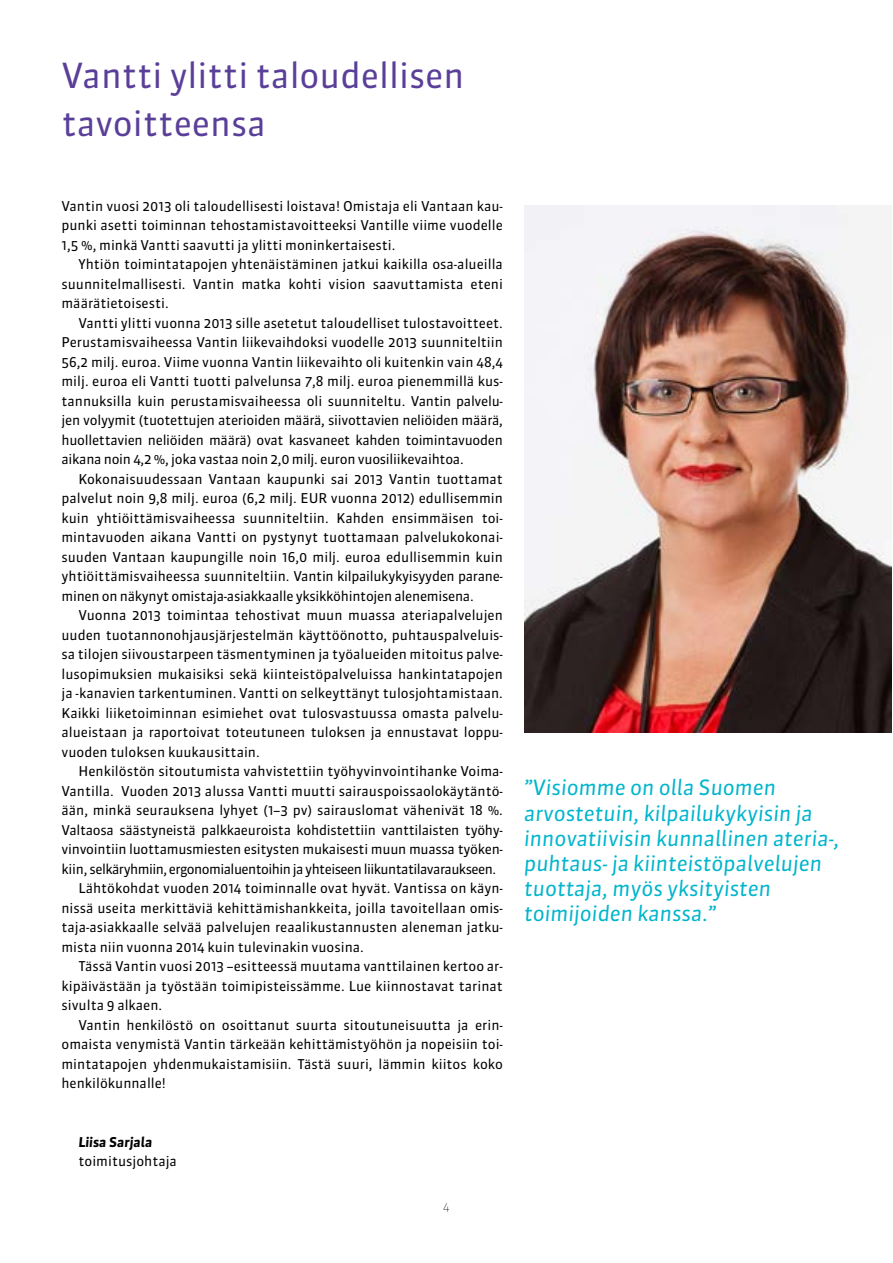
<style>
.page{position:relative;width:893px;height:1263px;background:#fff}
.page>*{position:absolute;margin:0;border:0;box-sizing:border-box;transform-origin:0 0}
.t1{font:34.5px/48px "Sanuk OT";color:#5a3f99}
.t2{font:italic 21px/25.2px "Sanuk OT";color:#00b5cc}
.t3{font:13.5px/19.5px "Sanuk OT";color:#000;text-align:justify}
.t4{font:13.5px "Sanuk OT";letter-spacing:-.02em;color:#000}
.t5{font:13.5px "Sanuk OT";letter-spacing:-.04em;color:#000}
.t6{font:italic 700 13.5px "Sanuk OT";color:#000}
.t7{font:100 12px "Sanuk OT";color:#000}
</style>
<div class="page">
<img style="left:524px;top:205px;width:367px;height:528px">
<h1 class="t1" style="left:62px;top:52px;width:404px">Vantti ylitti taloudellisen tavoitteensa</h1>
<p class="t3" style="left:62px;top:196px;width:443px">Vantin vuosi 2013 oli taloudellisesti loistava! Omistaja eli Vantaan kau&shy;punki asetti toiminnan tehostamistavoitteeksi Vantille viime vuodelle 1,5 %, minkä Vantti saavutti ja ylitti moninkertaisesti.</p>
<p class="t3" style="left:62px;top:255px;width:443px;text-indent:17px">Yhtiön toimintatapojen yhtenäistäminen jatkui kaikilla osa-alueilla suunnitelmallisesti. Vantin matka kohti vision saavuttamista eteni määrätietoisesti.</p>
<p class="t3" style="left:62px;top:313px;width:443px;text-indent:17px">Vantti ylitti vuonna 2013 sille asetetut taloudelliset tulostavoitteet.<br>Perustamisvaiheessa Vantin liikevaihdoksi vuodelle 2013 suunniteltiin 56,2 milj. euroa. Viime vuonna Vantin liikevaihto oli kuitenkin vain 48,4 milj. euroa eli Vantti tuotti palvelunsa 7,8 milj. euroa pienemmillä kus&shy;tannuksilla kuin perustamisvaiheessa oli suunniteltu. Vantin palvelu&shy;jen volyymit (tuotettujen aterioiden määrä, siivottavien neliöiden määrä, huollettavien neliöiden määrä) ovat kasvaneet kahden toimintavuoden aikana noin 4,2 %, joka vastaa noin 2,0 milj. euron vuosiliikevaihtoa.</p>
<p class="t3" style="left:62px;top:469px;width:443px;text-indent:17px">Kokonaisuudessaan Vantaan kaupunki sai 2013 Vantin tuottamat palvelut noin 9,8 milj. euroa (6,2 milj. EUR vuonna 2012) edullisemmin kuin yhtiöittämisvaiheessa suunniteltiin. Kahden ensimmäisen toi&shy;mintavuoden aikana Vantti on pystynyt tuottamaan palvelukokonai&shy;suuden Vantaan kaupungille noin 16,0 milj. euroa edullisemmin kuin yhtiöittämisvaiheessa suunniteltiin. Vantin kilpailukykyisyyden parane&shy;minen on näkynyt omistaja-asiakkaalle yksikköhintojen alenemisena.</p>
<p class="t3" style="left:62px;top:606px;width:443px;text-indent:17px">Vuonna 2013 toimintaa tehostivat muun muassa ateriapalvelujen uuden tuotannonohjausjärjestelmän käyttöönotto, puhtauspalveluis&shy;sa tilojen siivoustarpeen täsmentyminen ja työalueiden mitoitus palve&shy;lusopimuksien mukaisiksi sekä kiinteistöpalveluissa hankintatapojen ja -kanavien tarkentuminen. Vantti on selkeyttänyt tulosjohtamistaan.<br>Kaikki liiketoiminnan esimiehet ovat tulosvastuussa omasta palvelu&shy;alueistaan ja raportoivat toteutuneen tuloksen ja ennustavat loppu&shy;vuoden tuloksen kuukausittain.</p>
<p class="t3" style="left:79px;top:762px;width:426px">Henkilöstön sitoutumista vahvistettiin työhyvinvointihanke Voima-</p>
<p class="t3" style="left:62px;top:781px;width:443px">Vantilla. Vuoden 2013 alussa Vantti muutti sairauspoissaolokäytäntö-</p>
<p class="t3" style="left:62px;top:801px;width:443px">ään, minkä seurauksena lyhyet (1–3 pv) sairauslomat vähenivät 18 %.</p>
<p class="t4" style="left:62px;top:821px;width:443px">Valtaosa säästyneistä palkkaeuroista kohdistettiin vanttilaisten työhy-</p>
<p class="t4" style="left:62px;top:841px;width:443px">vinvointiin luottamusmiesten esitysten mukaisesti muun muassa työken-</p>
<p class="t5" style="left:62px;top:860px;width:436px">kiin, selkäryhmiin, ergonomialuentoihin ja yhteiseen liikuntatilavaraukseen.</p>
<p class="t3" style="left:79px;top:879px;width:426px">Lähtökohdat vuoden 2014 toiminnalle ovat hyvät. Vantissa on käyn-</p>
<p class="t3" style="left:62px;top:898px;width:443px">nissä useita merkittäviä kehittämishankkeita, joilla tavoitellaan omis-</p>
<p class="t3" style="left:62px;top:917px;width:443px">taja-asiakkaalle selvää palvelujen reaalikustannusten aleneman jatku-</p>
<p class="t3" style="left:62px;top:937px;width:304px">mista niin vuonna 2014 kuin tulevinakin vuosina.</p>
<p class="t3" style="left:79px;top:956px;width:426px">Tässä Vantin vuosi 2013 –esitteessä muutama vanttilainen kertoo ar-</p>
<p class="t3" style="left:62px;top:976px;width:443px">kipäivästään ja työstään toimipisteissämme. Lue kiinnostavat tarinat</p>
<p class="t3" style="left:62px;top:995px;width:102px">sivulta 9 alkaen.</p>
<p class="t3" style="left:79px;top:1015px;width:426px">Vantin henkilöstö on osoittanut suurta sitoutuneisuutta ja erin-</p>
<p class="t3" style="left:62px;top:1034px;width:443px">omaista venymistä Vantin tärkeään kehittämistyöhön ja nopeisiin toi-</p>
<p class="t3" style="left:62px;top:1054px;width:443px">mintatapojen yhdenmukaistamisiin. Tästä suuri, lämmin kiitos koko</p>
<p class="t3" style="left:62px;top:1073px;width:106px">henkilökunnalle!</p>
<p class="t6" style="left:79px;top:1133px;width:75px">Liisa Sarjala</p>
<p class="t3" style="left:79px;top:1151px;width:100px">toimitusjohtaja</p>
<p class="t7" style="left:443px;top:1199px;width:8px">4</p>
<h2 class="t2" style="left:524px;top:775px;width:317px">”Visiomme on olla Suomen arvostetuin, kilpailukykyisin ja innovatiivisin kunnallinen ateria-, puhtaus- ja kiinteistöpalvelujen tuottaja, myös yksityisten toimijoiden kanssa.”</h2>
</div>
